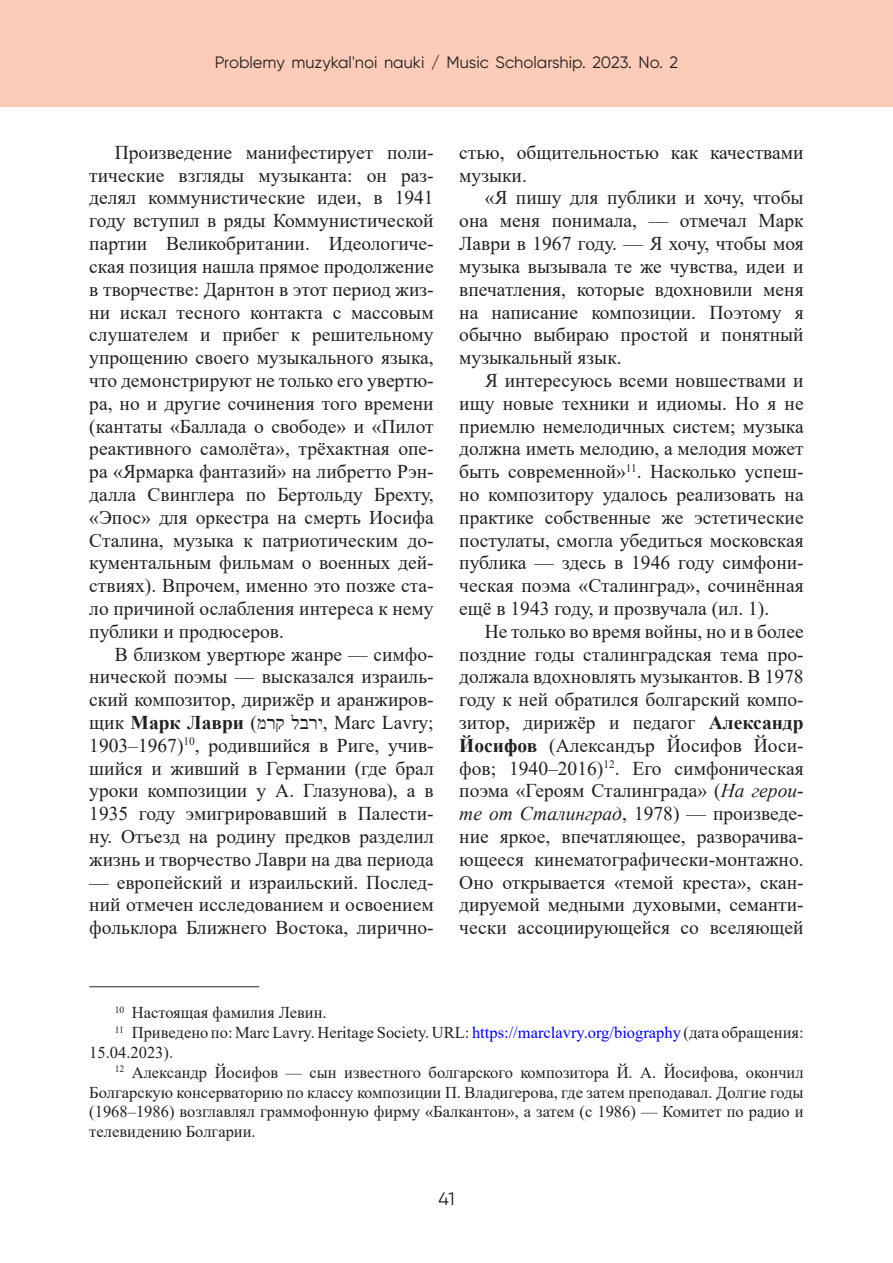
<style>
.page{position:relative;width:893px;height:1263px;background:#fff}
.page>*{position:absolute;margin:0;border:0;box-sizing:border-box;transform-origin:0 0}
.Текст{font:19.5px/22.8px "Times New Roman";color:#231f20;text-align:justify}
.t1{font:18px "Gilroy";color:#231f20}
.Примечание{font:16.5px/19.8px "Times New Roman";color:#231f20}
.t2{font:16.5px "Gilroy";color:#231f20}
.s1{font-weight:700}
.s2{font-style:italic}
.s3{color:#00f}
</style>
<div class="page">
<div style="left:0;top:0;width:893px;height:107px;background:#fcccb8"></div>
<hr style="left:89px;top:986px;width:170px;height:1px;background:#231f20">
<p class="t2" style="left:215px;top:53px;width:465px">Problemy muzykal'noi nauki / Music Scholarship. 2023. No. 2</p>
<p class="Текст" style="left:89px;top:140px;width:346px;text-indent:26px">Произведение манифестирует поли&shy;тические взгляды музыканта: он раз&shy;делял коммунистические идеи, в 1941 году вступил в ряды Коммунистической партии Великобритании. Идеологиче&shy;ская позиция нашла прямое продолжение в творчестве: Дарнтон в этот период жиз&shy;ни искал тесного контакта с массовым слушателем и прибег к решительному упрощению своего музыкального языка, что демонстрируют не только его увертю&shy;ра, но и другие сочинения того времени (кантаты «Баллада о свободе» и «Пилот реактивного самолёта», трёхактная опе&shy;ра «Ярмарка фантазий» на либретто Рэн&shy;далла Свинглера по Бертольду Брехту, «Эпос» для оркестра на смерть Иосифа Сталина, музыка к патриотическим до&shy;кументальным фильмам о военных дей&shy;ствиях). Впрочем, именно это позже ста&shy;ло причиной ослабления интереса к нему публики и продюсеров.</p>
<p class="Текст" style="left:89px;top:642px;width:346px;text-indent:26px">В близком увертюре жанре — симфо&shy;нической поэмы — высказался израиль&shy;ский композитор, дирижёр и аранжиров&shy;щик <span class="s1">Марк Лаври</span> ( קרמ ירבל , Marc Lavry; 1903–1967)<sup>10</sup>, родившийся в Риге, учив&shy;шийся и живший в Германии (где брал уроки композиции у А. Глазунова), а в 1935 году эмигрировавший в Палести&shy;ну. Отъезд на родину предков разделил жизнь и творчество Лаври на два периода</p>
<p class="Текст" style="left:89px;top:870px;width:346px">— европейский и израильский. Послед&shy;ний отмечен исследованием и освоением фольклора Ближнего Востока, лирично-</p>
<p class="Текст" style="left:459px;top:140px;width:346px">стью, общительностью как качествами музыки.</p>
<p class="Текст" style="left:459px;top:186px;width:346px;text-indent:26px">«Я пишу для публики и хочу, чтобы она меня понимала, — отмечал Марк Лаври в 1967 году. — Я хочу, чтобы моя музыка вызывала те же чувства, идеи и впечатления, которые вдохновили меня на написание композиции. Поэтому я обычно выбираю простой и понятный музыкальный язык.</p>
<p class="Текст" style="left:459px;top:368px;width:346px;text-indent:26px">Я интересуюсь всеми новшествами и ищу новые техники и идиомы. Но я не приемлю немелодичных систем; музыка должна иметь мелодию, а мелодия может быть современной»<sup>11</sup>. Насколько успеш&shy;но композитору удалось реализовать на практике собственные же эстетические постулаты, смогла убедиться московская публика — здесь в 1946 году симфони&shy;ческая поэма «Сталинград», сочинённая ещё в 1943 году, и прозвучала (ил. 1).</p>
<p class="Текст" style="left:459px;top:619px;width:346px;text-indent:26px">Не только во время войны, но и в более поздние годы сталинградская тема про&shy;должала вдохновлять музыкантов. В 1978 году к ней обратился болгарский компо&shy;зитор, дирижёр и педагог <span class="s1">Александр Йосифов</span> (Александър Йосифов Йоси&shy;фов; 1940–2016)<sup>12</sup>. Его симфоническая поэма «Героям Сталинграда» (<span class="s2">На герои&shy;те от Сталинград</span>, 1978) — произведе&shy;ние яркое, впечатляющее, разворачива&shy;ющееся кинематографически-монтажно.<br>Оно открывается «темой креста», скан&shy;дируемой медными духовыми, семанти&shy;чески ассоциирующейся со вселяющей</p>
<p class="Примечание" style="left:115px;top:1002px;width:213px"><sup>10</sup> Настоящая фамилия Левин.</p>
<p class="Примечание" style="left:89px;top:1022px;width:716px;text-indent:26px"><sup>11</sup> Приведено по: Marc Lavry. Heritage Society. URL: <span class="s3">https://marclavry.org/biography</span> (дата обращения:<br>15.04.2023).</p>
<p class="Примечание" style="left:89px;top:1062px;width:716px;text-align:justify;text-indent:26px"><sup>12</sup> Александр Йосифов — сын известного болгарского композитора Й. А. Йосифова, окончил Болгарскую консерваторию по классу композиции П. Владигерова, где затем преподавал. Долгие годы (1968–1986) возглавлял граммофонную фирму «Балкантон», а затем (с 1986) — Комитет по радио и телевидению Болгарии.</p>
<p class="t1" style="left:438px;top:1188px;width:18px">41</p>
</div>
